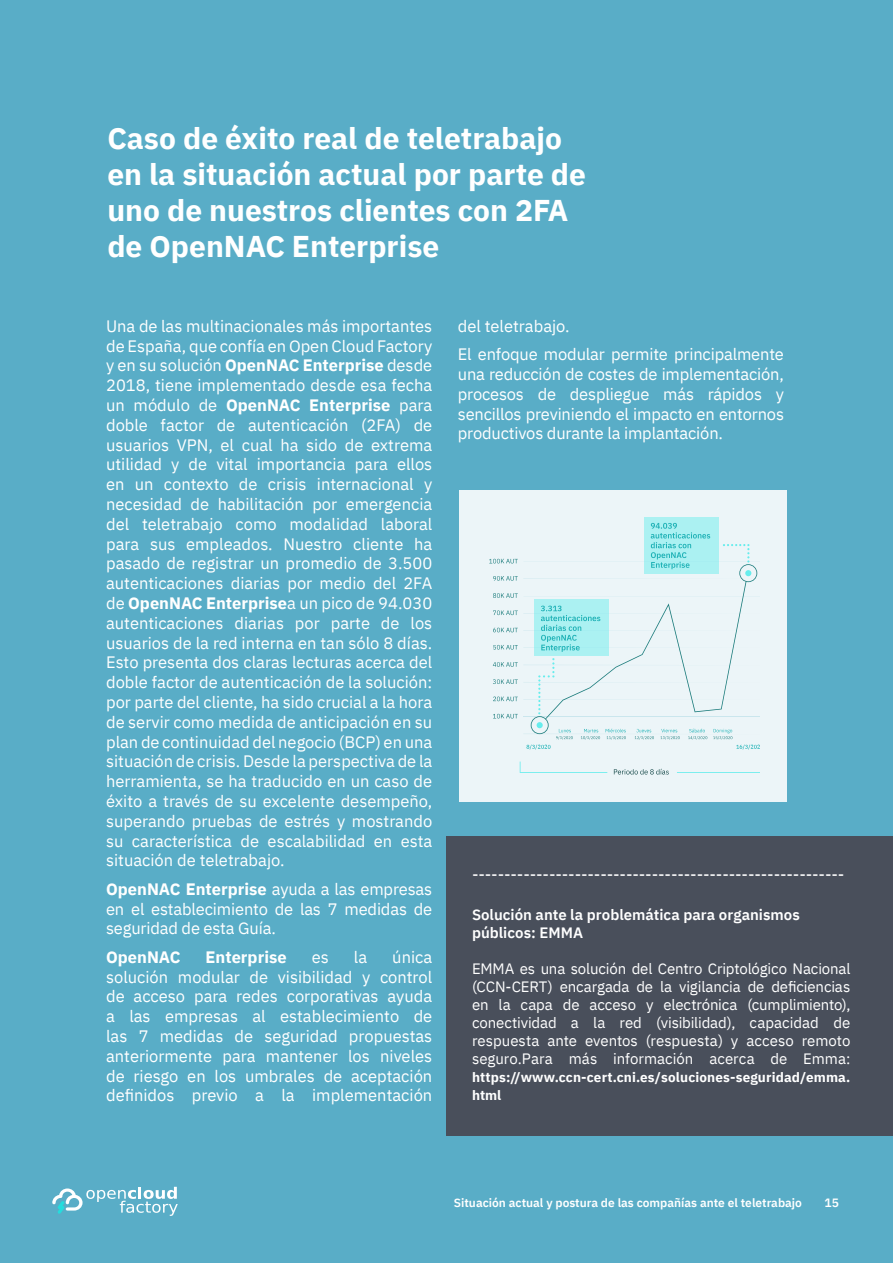
<style>
.page{position:relative;width:893px;height:1263px;background:#59adc7}
.page>*{position:absolute;margin:0;border:0;box-sizing:border-box;transform-origin:0 0}
.t1{font:700 30px/36px "IBM Plex Sans";color:#fff}
.t2{font:16.5px/19.8px "IBM Plex Sans";letter-spacing:-.005em;color:#fff;text-align:justify}
.t3{font:700 16.5px "IBM Plex Sans";color:#fff}
.Texto{font:15px/18px "IBM Plex Sans";color:#fff;text-align:justify}
.t4{font:600 15px/18px "IBM Plex Sans";color:#fff}
.Texto-2{font:700 13.5px/18px "IBM Plex Sans";letter-spacing:.01em;color:#fff}
.t5{font:600 12px "IBM Plex Sans";color:#fff}
.s1{font-weight:700}
</style>
<div class="page">
<svg style="left:52px;top:1187px;width:126px;height:29px"></svg>
<div style="left:446px;top:836px;width:447px;height:299px;background:#494f5b"></div>
<div style="left:459px;top:490px;width:328px;height:311px;background:#ecf5f8"></div>
<svg style="left:493px;top:576px;width:25px;height:5px"></svg>
<svg style="left:489px;top:559px;width:29px;height:4px"></svg>
<svg style="left:493px;top:593px;width:25px;height:5px"></svg>
<svg style="left:493px;top:610px;width:25px;height:5px"></svg>
<svg style="left:493px;top:628px;width:25px;height:4px"></svg>
<svg style="left:493px;top:645px;width:25px;height:4px"></svg>
<svg style="left:493px;top:662px;width:25px;height:5px"></svg>
<svg style="left:493px;top:679px;width:25px;height:5px"></svg>
<svg style="left:493px;top:696px;width:25px;height:5px"></svg>
<svg style="left:493px;top:714px;width:25px;height:4px"></svg>
<svg style="left:614px;top:769px;width:55px;height:5px"></svg>
<hr style="left:523px;top:578px;width:236px;height:1px;background:#cae6ed">
<hr style="left:523px;top:613px;width:236px;height:1px;background:#cae6ed">
<hr style="left:523px;top:630px;width:236px;height:1px;background:#cae6ed">
<hr style="left:523px;top:647px;width:236px;height:1px;background:#cae6ed">
<hr style="left:523px;top:665px;width:236px;height:1px;background:#cae6ed">
<hr style="left:523px;top:682px;width:236px;height:1px;background:#cae6ed">
<hr style="left:523px;top:699px;width:236px;height:1px;background:#cae6ed">
<hr style="left:523px;top:716px;width:236px;height:1px;background:#cae6ed">
<hr style="left:523px;top:734px;width:236px;height:1px;background:#cae6ed">
<svg style="left:520px;top:761px;width:87px;height:12px"></svg>
<svg style="left:677px;top:772px;width:82px;height:1px"></svg>
<div style="left:644px;top:517px;width:75px;height:56px;background:#abf1f2"></div>
<svg style="left:526px;top:523px;width:233px;height:226px"></svg>
<p class="t1" style="left:107px;top:118px;width:480px">Caso de éxito real de teletrabajo en la situación actual por parte de uno de nuestros clientes con 2FA</p>
<p class="t1" style="left:107px;top:226px;width:333px">de OpenNAC Enterprise</p>
<p class="t2" style="left:106px;top:315px;width:328px">Una de las multinacionales más importantes de España, que confía en Open Cloud Factory y en su solución <span class="s1">OpenNAC Enterprise</span> desde 2018, tiene implementado desde esa fecha un módulo de <span class="s1">OpenNAC Enterprise</span> para doble factor de autenticación (2FA) de usuarios VPN, el cual ha sido de extrema utilidad y de vital importancia para ellos en un contexto de crisis internacional y necesidad de habilitación por emergencia del teletrabajo como modalidad laboral para sus empleados. Nuestro cliente ha pasado de registrar un promedio de 3.500 autenticaciones diarias por medio del 2FA de <span class="s1">OpenNAC Enterprise</span>a un pico de 94.030 autenticaciones diarias por parte de los usuarios de la red interna en tan sólo 8 días.<br>Esto presenta dos claras lecturas acerca del doble factor de autenticación de la solución: por parte del cliente, ha sido crucial a la hora de servir como medida de anticipación en su plan de continuidad del negocio (BCP) en una situación de crisis. Desde la perspectiva de la herramienta, se ha traducido en un caso de éxito a través de su excelente desempeño, superando pruebas de estrés y mostrando su característica de escalabilidad en esta situación de teletrabajo.</p>
<p class="t2" style="left:106px;top:878px;width:328px"><span class="s1">OpenNAC Enterprise</span> ayuda a las empresas en el establecimiento de las 7 medidas de seguridad de esta Guía.</p>
<p class="t3" style="left:106px;top:944px;width:76px">OpenNAC</p>
<p class="t3" style="left:206px;top:944px;width:83px">Enterprise</p>
<p class="t2" style="left:312px;top:945px;width:19px">es</p>
<p class="t2" style="left:354px;top:945px;width:15px">la</p>
<p class="t2" style="left:106px;top:945px;width:328px;text-indent:286px">única solución modular de visibilidad y control de acceso para redes corporativas ayuda a las empresas al establecimiento de las 7 medidas de seguridad propuestas anteriormente para mantener los niveles de riesgo en los umbrales de aceptación definidos previo a la implementación</p>
<p class="t2" style="left:458px;top:315px;width:113px">del teletrabajo.</p>
<p class="t2" style="left:458px;top:343px;width:328px">El enfoque modular permite principalmente una reducción de costes de implementación, procesos de despliegue más rápidos y sencillos previniendo el impacto en entornos productivos durante la implantación.</p>
<p class="t2" style="left:472px;top:863px;width:374px">----------------------------------------------------------</p>
<p class="t4" style="left:472px;top:904px;width:329px">Solución ante la problemática para organismos públicos: EMMA</p>
<p class="Texto" style="left:472px;top:958px;width:380px">EMMA es una solución del Centro Criptológico Nacional (CCN-CERT) encargada de la vigilancia de deficiencias en la capa de acceso y electrónica (cumplimiento), conectividad a la red (visibilidad), capacidad de respuesta ante eventos (respuesta) y acceso remoto seguro.Para más información acerca de Emma:</p>
<p class="Texto-2" style="left:472px;top:1067px;width:380px">https://www.ccn-cert.cni.es/soluciones-seguridad/emma. html</p>
<p class="t5" style="left:454px;top:1193px;width:350px">Situación actual y postura de las compañías ante el teletrabajo</p>
<p class="t5" style="left:825px;top:1193px;width:16px">15</p>
</div>
